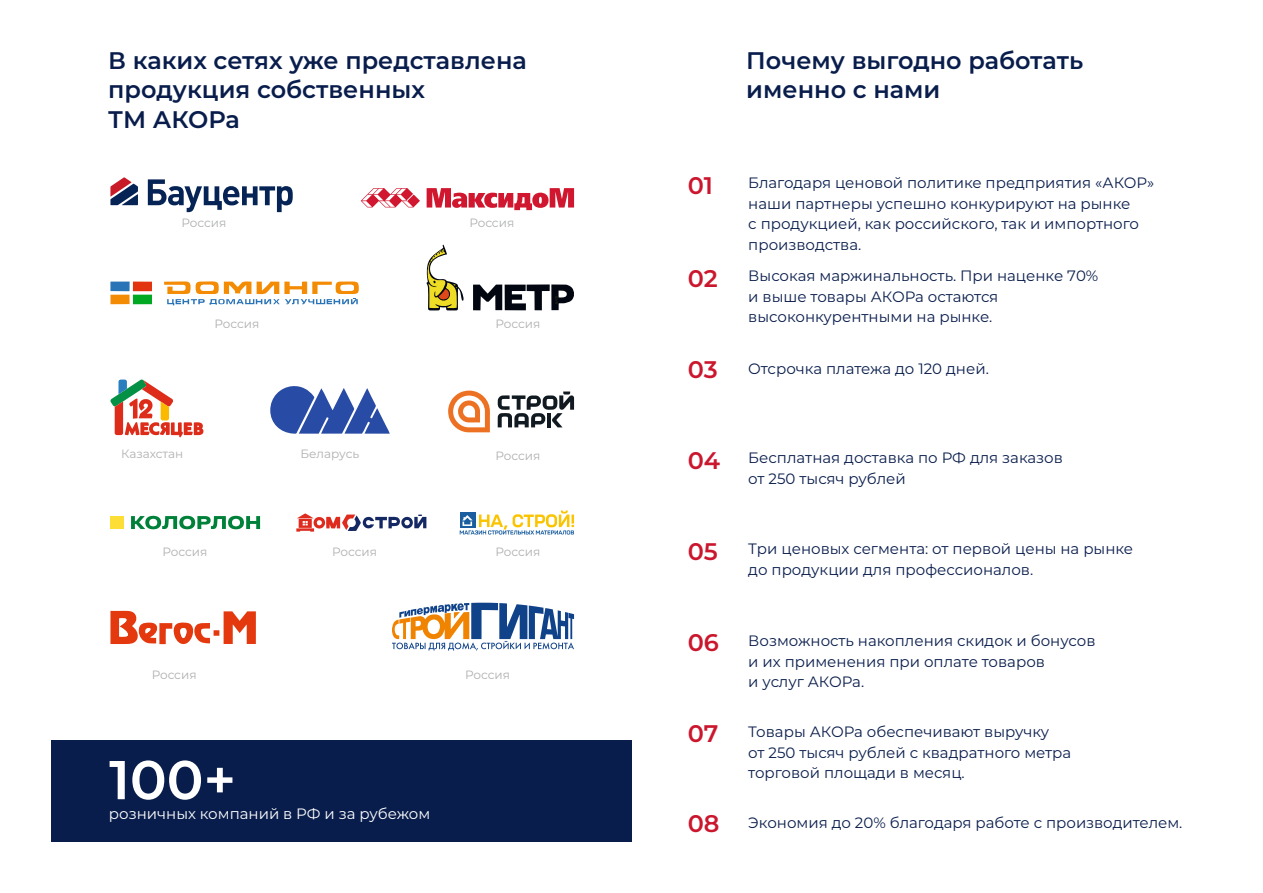
<style>
.page{position:relative;width:1263px;height:893px;background:#fff}
.page>*{position:absolute;margin:0;border:0;box-sizing:border-box;transform-origin:0 0}
.t1{font:600 54.6px "Montserrat";color:#fff}
.t2{font:600 24px/29.1px "Montserrat";color:#091d4c}
.t3{font:600 24px "Montserrat";letter-spacing:-.005em;color:#cb172e}
.t4{font:15px/20.7px "Montserrat";color:#091d4c}
.t5{font:15px "Montserrat";color:#fff}
.t6{font:12px "Montserrat";color:#afb0b0}
.s1{font-weight:600;font-size:24px;color:#cb172e}
</style>
<div class="page">
<div style="left:110px;top:282px;width:20px;height:9px;background:#2973b7"></div>
<div style="left:133px;top:295px;width:19px;height:9px;background:#00a921"></div>
<div style="left:133px;top:282px;width:19px;height:9px;background:#e33410"></div>
<div style="left:110px;top:295px;width:20px;height:9px;background:#f38c04"></div>
<svg style="left:164px;top:281px;width:195px;height:24px"></svg>
<svg style="left:110px;top:177px;width:28px;height:28px"></svg>
<svg style="left:148px;top:179px;width:145px;height:33px"></svg>
<svg style="left:361px;top:188px;width:59px;height:19px"></svg>
<svg style="left:427px;top:188px;width:147px;height:22px"></svg>
<svg style="left:270px;top:386px;width:120px;height:48px"></svg>
<svg style="left:110px;top:380px;width:93px;height:57px"></svg>
<svg style="left:426px;top:245px;width:38px;height:66px"></svg>
<svg style="left:473px;top:284px;width:101px;height:26px"></svg>
<svg style="left:131px;top:516px;width:129px;height:13px"></svg>
<div style="left:110px;top:516px;width:14px;height:13px;background:#fdde37"></div>
<svg style="left:296px;top:513px;width:130px;height:19px"></svg>
<svg style="left:460px;top:510px;width:114px;height:25px"></svg>
<svg style="left:110px;top:611px;width:146px;height:34px"></svg>
<svg style="left:448px;top:390px;width:42px;height:42px"></svg>
<svg style="left:498px;top:391px;width:76px;height:36px"></svg>
<svg style="left:392px;top:603px;width:182px;height:48px"></svg>
<div style="left:51px;top:740px;width:580px;height:102px;background:#091d4c"></div>
<h2 class="t2" style="left:108px;top:46px;width:420px">В каких сетях уже представлена продукция собственных<br>ТМ АКОРа</h2>
<h2 class="t2" style="left:746px;top:45px;width:339px">Почему выгодно работать именно с нами</h2>
<p class="t6" style="left:181px;top:216px;width:46px">Россия</p>
<p class="t6" style="left:469px;top:216px;width:46px">Россия</p>
<p class="t6" style="left:214px;top:316px;width:46px">Россия</p>
<p class="t6" style="left:496px;top:316px;width:46px">Россия</p>
<p class="t6" style="left:121px;top:447px;width:63px">Казахстан</p>
<p class="t6" style="left:301px;top:447px;width:60px">Беларусь</p>
<p class="t6" style="left:496px;top:448px;width:46px">Россия</p>
<p class="t6" style="left:163px;top:544px;width:46px">Россия</p>
<p class="t6" style="left:332px;top:544px;width:46px">Россия</p>
<p class="t6" style="left:496px;top:544px;width:46px">Россия</p>
<p class="t6" style="left:152px;top:667px;width:46px">Россия</p>
<p class="t6" style="left:465px;top:667px;width:46px">Россия</p>
<h1 class="t1" style="left:109px;top:746px;width:128px">100+</h1>
<p class="t5" style="left:109px;top:805px;width:323px">розничных компаний в РФ и за рубежом</p>
<h2 class="t3" style="left:688px;top:171px;width:27px">01</h2>
<h2 class="t3" style="left:688px;top:264px;width:31px">02</h2>
<h2 class="t3" style="left:688px;top:355px;width:31px">03</h2>
<p class="t4" style="left:748px;top:172px;width:408px">Благодаря ценовой политике предприятия «АКОР» наши партнеры успешно конкурируют на рынке<br>с продукцией, как российского, так и импортного производства.</p>
<p class="t4" style="left:748px;top:265px;width:352px">Высокая маржинальность. При наценке 70% и выше товары АКОРа остаются высоконкурентными на рынке.</p>
<p class="t4" style="left:748px;top:358px;width:242px">Отсрочка платежа до 120 дней.</p>
<h2 class="t3" style="left:688px;top:446px;width:34px">04</h2>
<p class="t4" style="left:748px;top:447px;width:316px">Бесплатная доставка по РФ для заказов от 250 тысяч рублей</p>
<h2 class="t3" style="left:688px;top:537px;width:32px">05</h2>
<p class="t4" style="left:748px;top:538px;width:386px">Три ценовых сегмента: от первой цены на рынке до продукции для профессионалов.</p>
<h2 class="t3" style="left:688px;top:628px;width:33px">06</h2>
<h2 class="t3" style="left:688px;top:719px;width:32px">07</h2>
<p class="t4" style="left:748px;top:630px;width:349px">Возможность накопления скидок и бонусов и их применения при оплате товаров<br>и услуг АКОРа.</p>
<p class="t4" style="left:748px;top:721px;width:324px">Товары АКОРа обеспечивают выручку<br>от 250 тысяч рублей с квадратного метра торговой площади в месяц.</p>
<p class="t4" style="left:688px;top:812px;width:496px"><span class="s1">08</span> Экономия до 20% благодаря работе с производителем.</p>
</div>
